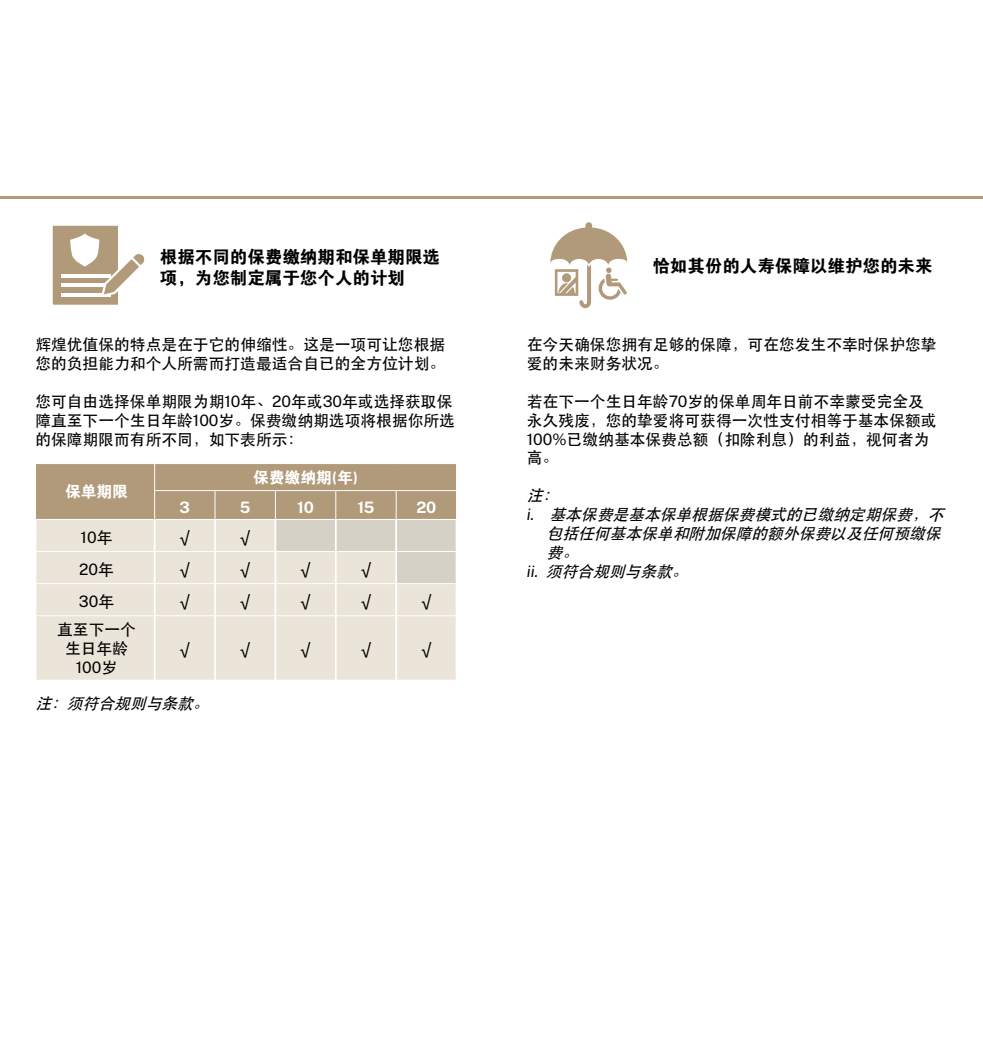
<style>
.page{position:relative;width:983px;height:1042px;background:#fff}
.page>*{position:absolute;margin:0;border:0;box-sizing:border-box;transform-origin:0 0}
.t1{font:17.5px/21px "FZDHTJW GB1 0";color:#000}
.t2{font:500 15.75px/18.9px "ST Heiti SC";color:#000}
.t3{font:italic 500 15.75px "ST Heiti SC";color:#000}
.t4{font:15.75px "Public Sans";color:#000}
.t5{font:15.75px "FZDHTJW GB1 0";color:#fff}
.t6{font:700 15.75px "Public Sans";color:#fff}
.s1{font-family:"Public Sans";font-weight:400}
.s2{font-family:"ST Heiti SC";font-weight:500}
</style>
<div class="page">
<hr style="left:0;top:196px;width:491px;height:2px;background:#b09a79">
<hr style="left:491px;top:196px;width:491px;height:2px;background:#b09a79">
<div style="left:36px;top:552px;width:419px;height:128px;background:#ebe5d9"></div>
<div style="left:396px;top:551px;width:60px;height:32px;background:#d5d1c7"></div>
<svg style="left:35px;top:463px;width:421px;height:88px;background:#c3b39b"></svg>
<hr style="left:154px;top:490px;width:61px;height:1px;background:#fff">
<hr style="left:215px;top:490px;width:60px;height:1px;background:#fff">
<hr style="left:275px;top:490px;width:61px;height:1px;background:#fff">
<hr style="left:336px;top:490px;width:60px;height:1px;background:#fff">
<hr style="left:396px;top:490px;width:61px;height:1px;background:#fff">
<hr style="left:35px;top:520px;width:1px;height:31px;background:#fff">
<hr style="left:35px;top:519px;width:120px;height:1px;background:#fff">
<hr style="left:155px;top:519px;width:60px;height:1px;background:#fff">
<hr style="left:215px;top:519px;width:60px;height:1px;background:#fff">
<hr style="left:275px;top:519px;width:61px;height:1px;background:#fff">
<hr style="left:336px;top:519px;width:60px;height:1px;background:#fff">
<hr style="left:396px;top:519px;width:61px;height:1px;background:#fff">
<hr style="left:396px;top:551px;width:59px;height:1px;background:#fff">
<hr style="left:396px;top:583px;width:59px;height:1px;background:#fff">
<hr style="left:154px;top:520px;width:1px;height:31px;background:#fff">
<hr style="left:214px;top:520px;width:2px;height:31px;background:#fff">
<hr style="left:274px;top:520px;width:2px;height:31px;background:#fff">
<hr style="left:335px;top:520px;width:1px;height:31px;background:#fff">
<hr style="left:395px;top:520px;width:2px;height:31px;background:#fff">
<hr style="left:395px;top:552px;width:2px;height:31px;background:#fff">
<hr style="left:455px;top:520px;width:2px;height:31px;background:#fff">
<hr style="left:455px;top:551px;width:2px;height:32px;background:#fff">
<hr style="left:154px;top:552px;width:1px;height:31px;background:#fff">
<hr style="left:214px;top:552px;width:2px;height:31px;background:#fff">
<hr style="left:274px;top:552px;width:2px;height:31px;background:#fff">
<hr style="left:335px;top:552px;width:1px;height:31px;background:#fff">
<hr style="left:154px;top:584px;width:1px;height:31px;background:#fff">
<hr style="left:214px;top:584px;width:2px;height:31px;background:#fff">
<hr style="left:274px;top:584px;width:2px;height:31px;background:#fff">
<hr style="left:335px;top:584px;width:1px;height:31px;background:#fff">
<hr style="left:395px;top:584px;width:2px;height:31px;background:#fff">
<hr style="left:154px;top:616px;width:1px;height:64px;background:#fff">
<hr style="left:214px;top:616px;width:2px;height:64px;background:#fff">
<hr style="left:274px;top:616px;width:2px;height:64px;background:#fff">
<hr style="left:335px;top:616px;width:1px;height:64px;background:#fff">
<hr style="left:395px;top:616px;width:2px;height:64px;background:#fff">
<hr style="left:36px;top:583px;width:119px;height:1px;background:#fff">
<hr style="left:155px;top:583px;width:60px;height:1px;background:#fff">
<hr style="left:215px;top:583px;width:60px;height:1px;background:#fff">
<hr style="left:275px;top:583px;width:61px;height:1px;background:#fff">
<hr style="left:336px;top:583px;width:60px;height:1px;background:#fff">
<hr style="left:36px;top:615px;width:119px;height:1px;background:#fff">
<hr style="left:155px;top:615px;width:60px;height:1px;background:#fff">
<hr style="left:215px;top:615px;width:60px;height:1px;background:#fff">
<hr style="left:275px;top:615px;width:61px;height:1px;background:#fff">
<hr style="left:336px;top:615px;width:60px;height:1px;background:#fff">
<hr style="left:396px;top:615px;width:59px;height:1px;background:#fff">
<div style="left:49px;top:222px;width:72px;height:86px;background:#b09a79;border:4px solid #fff"></div>
<hr style="left:61px;top:283px;width:49px;height:4px;background:#fff">
<hr style="left:61px;top:293px;width:49px;height:4px;background:#fff">
<hr style="left:61px;top:274px;width:49px;height:3px;background:#fff">
<svg style="left:70px;top:233px;width:75px;height:64px"></svg>
<svg style="left:550px;top:222px;width:77px;height:86px"></svg>
<p class="t1" style="left:160px;top:247px;width:282px">根据不同的保费缴纳期和保单期限选项，为您制定属于您个人的计划</p>
<p class="t1" style="left:652px;top:256px;width:281px">恰如其份的人寿保障以维护您的未来</p>
<p class="t2" style="left:35px;top:334px;width:411px">辉煌优值保的特点是在于它的伸缩性。这是一项可让您根据您的负担能力和个人所需而打造最适合自已的全方位计划。</p>
<p class="t2" style="left:35px;top:391px;width:421px">您可自由选择保单期限为期<span class="s1">10</span>年、<span class="s1">20</span>年或<span class="s1">30</span>年或选择获取保障直至下一个生日年龄<span class="s1">100</span>岁。保费缴纳期选项将根据你所选的保障期限而有所不同，如下表所示：</p>
<p class="t5" style="left:65px;top:483px;width:65px">保单期限</p>
<p class="t5" style="left:253px;top:469px;width:106px">保费缴纳期(年)</p>
<p class="t6" style="left:179px;top:496px;width:12px">3</p>
<p class="t6" style="left:240px;top:496px;width:12px">5</p>
<p class="t6" style="left:297px;top:496px;width:18px">10</p>
<p class="t6" style="left:357px;top:496px;width:19px">15</p>
<p class="t6" style="left:416px;top:496px;width:21px">20</p>
<p class="t4" style="left:81px;top:527px;width:33px">10<span class="s2">年</span></p>
<p class="t4" style="left:180px;top:527px;width:11px">√</p>
<p class="t4" style="left:240px;top:527px;width:11px">√</p>
<p class="t4" style="left:79px;top:559px;width:36px">20<span class="s2">年</span></p>
<p class="t4" style="left:180px;top:559px;width:11px">√</p>
<p class="t4" style="left:240px;top:559px;width:11px">√</p>
<p class="t4" style="left:300px;top:559px;width:11px">√</p>
<p class="t4" style="left:361px;top:559px;width:11px">√</p>
<p class="t4" style="left:79px;top:591px;width:37px">30<span class="s2">年</span></p>
<p class="t4" style="left:180px;top:591px;width:11px">√</p>
<p class="t4" style="left:240px;top:591px;width:11px">√</p>
<p class="t4" style="left:300px;top:591px;width:11px">√</p>
<p class="t4" style="left:361px;top:591px;width:11px">√</p>
<p class="t4" style="left:421px;top:591px;width:11px">√</p>
<p class="t2" style="left:57px;top:620px;width:80px;text-align:center">直至下一个生日年龄</p>
<p class="t4" style="left:76px;top:657px;width:43px">100<span class="s2">岁</span></p>
<p class="t4" style="left:180px;top:639px;width:11px">√</p>
<p class="t4" style="left:240px;top:639px;width:11px">√</p>
<p class="t4" style="left:300px;top:639px;width:11px">√</p>
<p class="t4" style="left:361px;top:639px;width:11px">√</p>
<p class="t4" style="left:421px;top:639px;width:11px">√</p>
<p class="t3" style="left:35px;top:695px;width:179px">注：须符合规则与条款。</p>
<p class="t2" style="left:526px;top:334px;width:411px">在今天确保您拥有足够的保障，可在您发生不幸时保护您挚爱的未来财务状况。</p>
<p class="t2" style="left:526px;top:391px;width:411px">若在下一个生日年龄<span class="s1">70</span>岁的保单周年日前不幸蒙受完全及永久残废，您的挚爱将可获得一次性支付相等于基本保额或<br><span class="s1">100%</span>已缴纳基本保费总额（扣除利息）的利益，视何者为高。</p>
<p class="t3" style="left:526px;top:487px;width:37px">注：</p>
<p class="t3" style="left:526px;top:506px;width:422px"><span class="s1">i .</span> 基本保费是基本保单根据保费模式的已缴纳定期保费，不</p>
<p class="t3" style="left:546px;top:525px;width:400px">包括任何基本保单和附加保障的额外保费以及任何预缴保</p>
<p class="t3" style="left:546px;top:544px;width:37px">费。</p>
<p class="t3" style="left:526px;top:562px;width:167px"><span class="s1">i i .</span> 须符合规则与条款。</p>
</div>
